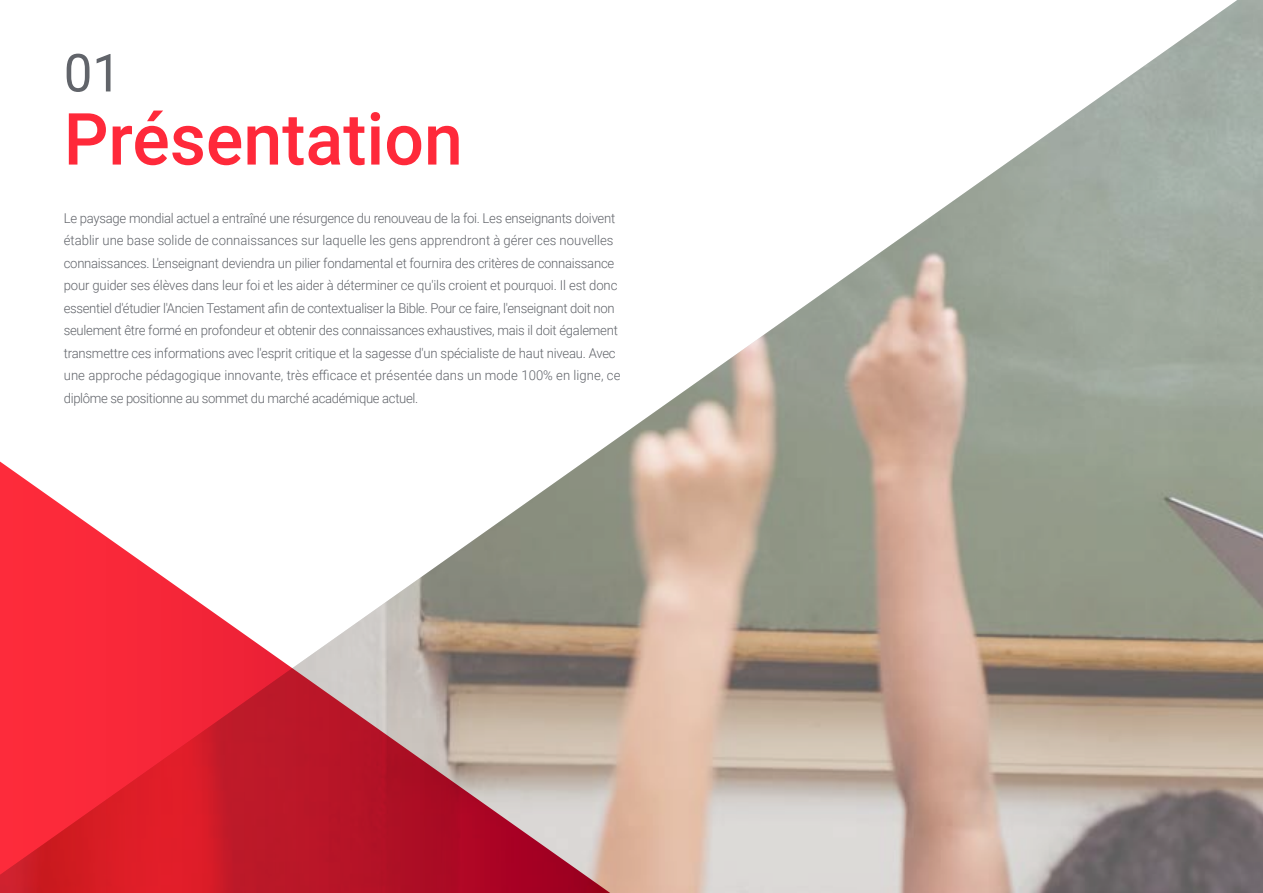
<style>
.page{position:relative;width:1263px;height:893px;background:#fff}
.page>*{position:absolute;margin:0;border:0;box-sizing:border-box;transform-origin:0 0}
.t1{font:500 72px "Roboto";color:#ff293a}
.t2{font:52.5px "Roboto";color:#61646a}
.t3{font:300 13.5px/22.5px "Roboto";letter-spacing:-.02em;color:#61646a}
</style>
<div class="page">
<img style="left:606px;top:0;width:657px;height:893px">
<svg style="left:0;top:446px;width:640px;height:447px"></svg>
<h2 class="t2" style="left:64px;top:36px;width:59px">01</h2>
<h1 class="t1" style="left:64px;top:89px;width:401px">Présentation</h1>
<p class="t3" style="left:64px;top:206px;width:558px">Le paysage mondial actuel a entraîné une résurgence du renouveau de la foi. Les enseignants doivent établir une base solide de connaissances sur laquelle les gens apprendront à gérer ces nouvelles connaissances. L'enseignant deviendra un pilier fondamental et fournira des critères de connaissance pour guider ses élèves dans leur foi et les aider à déterminer ce qu'ils croient et pourquoi. Il est donc essentiel d'étudier l'Ancien Testament afin de contextualiser la Bible. Pour ce faire, l'enseignant doit non seulement être formé en profondeur et obtenir des connaissances exhaustives, mais il doit également transmettre ces informations avec l'esprit critique et la sagesse d'un spécialiste de haut niveau. Avec une approche pédagogique innovante, très efficace et présentée dans un mode 100% en ligne, ce diplôme se positionne au sommet du marché académique actuel.</p>
</div>
